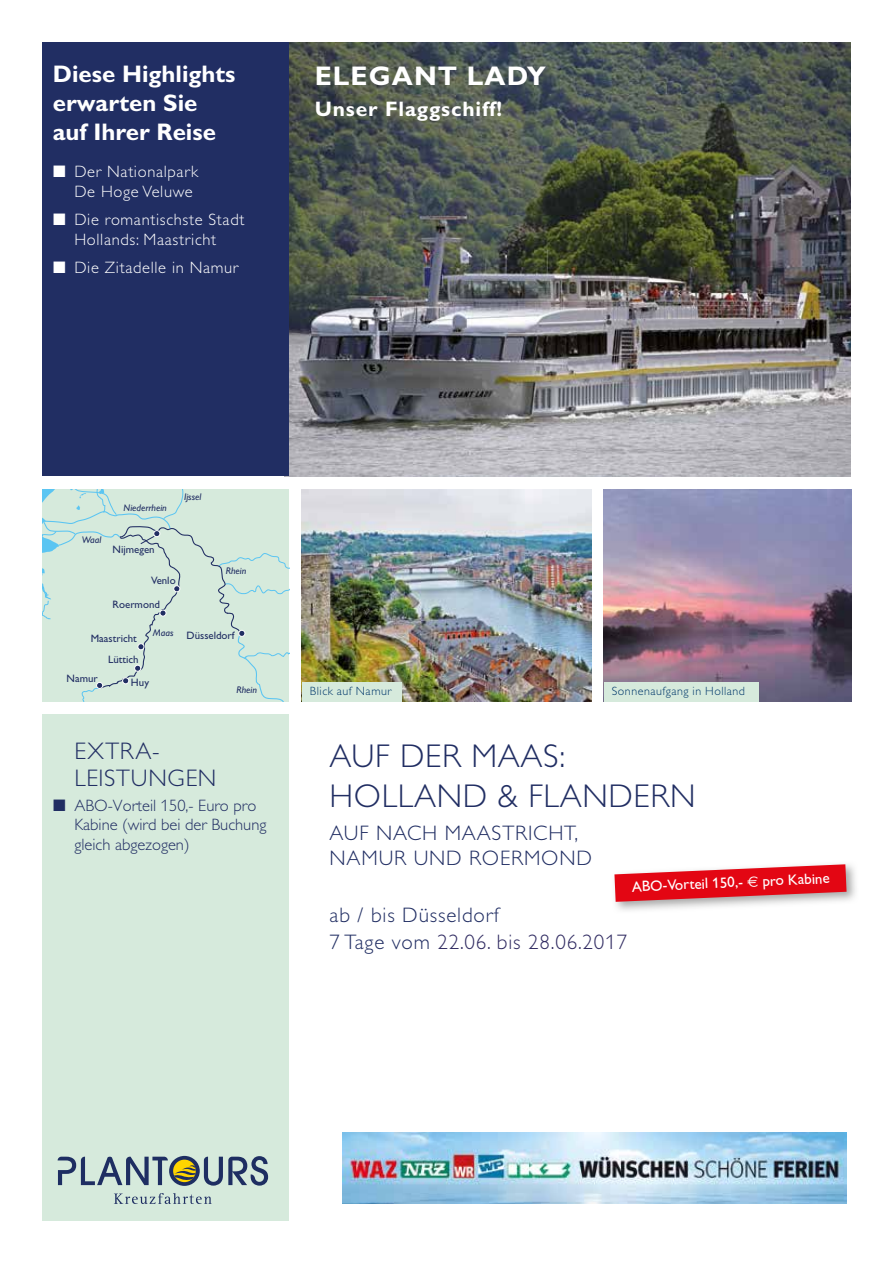
<style>
.page{position:relative;width:893px;height:1263px;background:#fff}
.page>*{position:absolute;margin:0;border:0;box-sizing:border-box;transform-origin:0 0}
.t1{font:300 33px/39.6px "Gill Alt One";letter-spacing:.02em;color:#212e63}
.t2{font:700 27px "Gill Alt One";letter-spacing:.04em;color:#fff}
.t3{font:700 24px/28.8px "Gill Alt One";color:#fff}
.t4{font:300 24px/27px "Gill Alt One";letter-spacing:.03em;color:#212e63}
.t5{font:300 21px/25.2px "Gill Alt One";letter-spacing:.04em;color:#212e63}
.t6{font:700 21px "Gill Alt One";letter-spacing:.04em;color:#fff}
.t7{font:300 16.5px/19.8px "Gill Alt One";letter-spacing:.04em;color:#fff}
.t8{font:300 16.5px/19.8px "Gill Alt One";color:#212e63}
.t9{font:15px "Gill Alt One";color:#fff}
.t10{font:300 12px "Gill Alt One";letter-spacing:.045em;color:#00376a}
.t11{font:10.8px/21px "Gill Alt One";color:#212e63;text-align:right}
.t12{font:italic 9.6px "Gill Alt One";color:#212e63}
.s1{font-family:"Euro Sans"}
.s2{color:#312c62}
</style>
<div class="page">
<div style="left:43px;top:714px;width:246px;height:506px;background:#d6eadc"></div>
<svg style="left:58px;top:1156px;width:210px;height:30px"></svg>
<svg style="left:114px;top:1193px;width:98px;height:11px"></svg>
<div style="left:43px;top:489px;width:246px;height:213px;background:#d6eadc"></div>
<img style="left:302px;top:489px;width:289px;height:213px">
<img style="left:604px;top:489px;width:248px;height:213px">
<div style="left:302px;top:682px;width:99px;height:20px;background:#d6eadc"></div>
<div style="left:604px;top:682px;width:154px;height:20px;background:#d6eadc"></div>
<img style="left:289px;top:43px;width:561px;height:433px">
<div style="left:43px;top:43px;width:246px;height:433px;background:#212e63"></div>
<img style="left:615px;top:864px;width:241px;height:47px">
<svg style="left:614px;top:864px;width:232px;height:38px;background:#e3444d"></svg>
<img style="left:343px;top:1132px;width:503px;height:71px">
<h3 class="t3" style="left:53px;top:59px;width:184px">Diese Highlights erwarten Sie auf Ihrer Reise</h3>
<p class="t7" style="left:74px;top:162px;width:125px;text-indent:-21px">■ Der Nationalpark<br>De Hoge Veluwe</p>
<p class="t7" style="left:53px;top:210px;width:193px;text-align:center">■ Die romantischste Stadt<br>Hollands: Maastricht</p>
<p class="t7" style="left:53px;top:258px;width:187px">■ Die Zitadelle in Namur</p>
<h2 class="t2" style="left:315px;top:59px;width:233px">ELEGANT LADY</h2>
<p class="t6" style="left:315px;top:97px;width:189px">Unser Flaggschiff!</p>
<p class="t12" style="left:82px;top:534px;width:21px">Waal</p>
<p class="t12" style="left:124px;top:502px;width:45px">Niederrhein</p>
<p class="t12" style="left:184px;top:491px;width:19px">Ijssel</p>
<p class="t11" style="left:113px;top:539px;width:44px">Nijmegen</p>
<p class="t11" style="left:151px;top:570px;width:26px">Venlo</p>
<p class="t11" style="left:113px;top:594px;width:49px">Roermond</p>
<p class="t12" style="left:226px;top:566px;width:22px">Rhein</p>
<p class="t11" style="left:153px;top:625px;width:83px"><sup>Maas</sup> Düsseldorf</p>
<p class="t11" style="left:91px;top:628px;width:49px">Maastricht<br>Lüttich</p>
<p class="t11" style="left:67px;top:668px;width:33px">Namur</p>
<p class="t11" style="left:131px;top:672px;width:20px">Huy</p>
<p class="t12" style="left:236px;top:685px;width:22px">Rhein</p>
<h3 class="t4" style="left:74px;top:738px;width:143px">EXTRA-<br>LEISTUNGEN</h3>
<p class="t8" style="left:74px;top:795px;width:194px;text-indent:-21px">■ ABO-Vorteil 150,- Euro pro<br>Kabine (wird bei der Buchung gleich abgezogen)</p>
<p class="t10" style="left:310px;top:685px;width:83px">Blick auf Namur</p>
<p class="t10" style="left:612px;top:685px;width:135px">Sonnenaufgang in Holland</p>
<h1 class="t1" style="left:330px;top:736px;width:367px">AUF DER MAAS:<br>HOLLAND &amp; FLANDERN</h1>
<p class="t5" style="left:330px;top:820px;width:264px">AUF NACH MAASTRICHT,<br>NAMUR UND ROERMOND</p>
<p class="t9" style="left:631px;top:879px;width:200px;rotate:-3deg">ABO-Vorteil 150,- <span class="s1">E</span> pro Kabine</p>
<p class="t5" style="left:330px;top:901px;width:299px;line-height:27px">ab / bis Düsseldorf<br>7 Tage vom <span class="s2">22.06. bis 28.06.2017</span></p>
</div>
